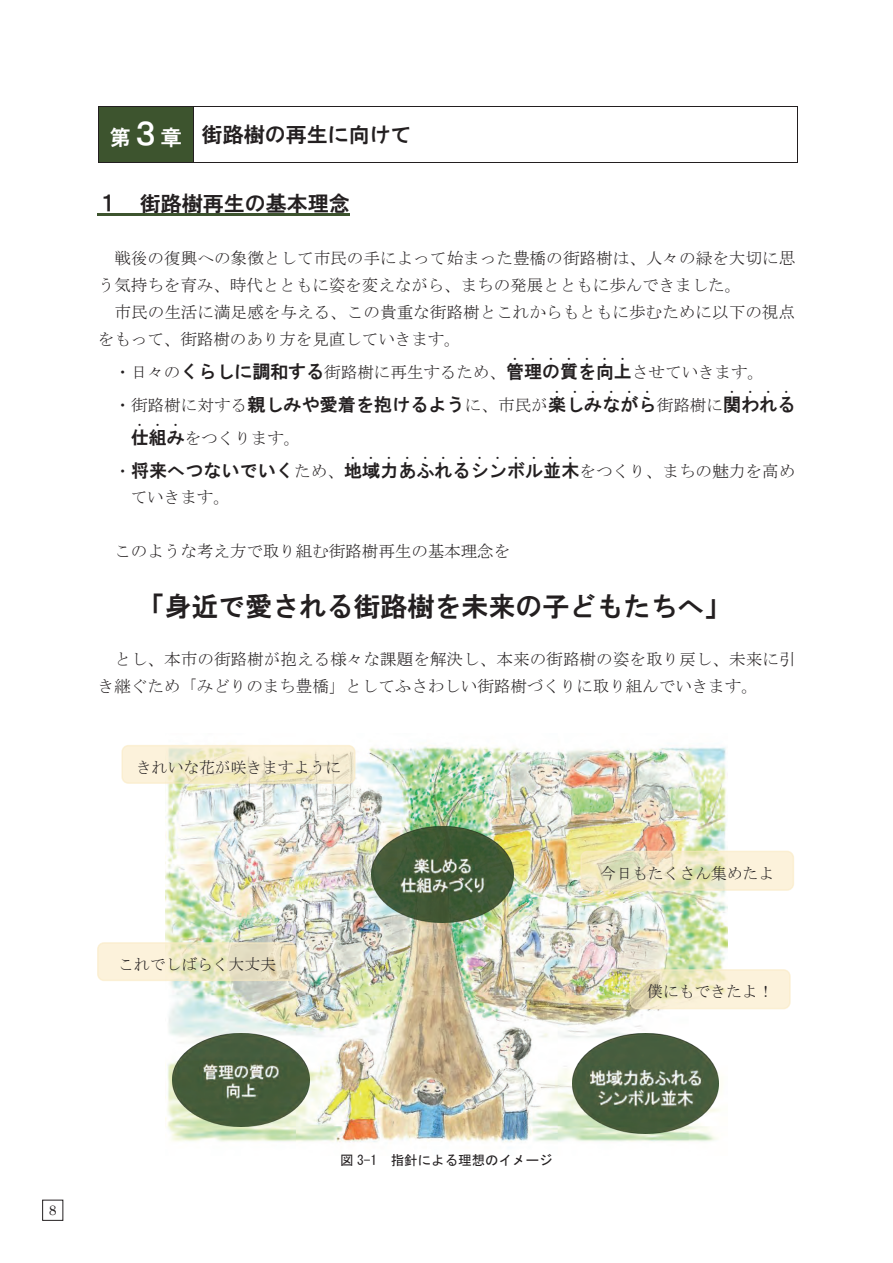
<style>
.page{position:relative;width:893px;height:1263px;background:#fff}
.page>*{position:absolute;margin:0;border:0;box-sizing:border-box;transform-origin:0 0}
.t1{font:27px "HGS Gothic E";color:#231f20}
.t2{font:21px "HGS Gothic E";color:#231f20}
.t3{font:18px "HGS Gothic E";letter-spacing:.01em;color:#231f20}
.t4{font:18px "MS Mincho";color:#231f20}
.t5{font:16.5px/27px "MS Mincho";color:#231f20}
.t6{font:15.9px "MS Mincho";color:#231f20}
.t7{font:13.8px "Century";color:#231f20}
.t8{font:13.5px "MS Gothic";color:#231f20}
.s1{color:#fff}
.s2{font-size:30px;color:#fff}
.s3{font-family:"HGS Gothic E";font-size:18px}
.s4{font-family:"MS Mincho";font-size:16.5px}
</style>
<div class="page">
<div style="left:98px;top:107px;width:95px;height:55px;background:#3d542e"></div>
<hr style="left:98px;top:106px;width:95px;height:1px;background:#231f20">
<hr style="left:194px;top:106px;width:603px;height:1px;background:#231f20">
<hr style="left:98px;top:107px;width:1px;height:55px;background:#231f20">
<hr style="left:98px;top:162px;width:95px;height:1px;background:#231f20">
<hr style="left:193px;top:107px;width:1px;height:55px;background:#231f20">
<hr style="left:194px;top:162px;width:603px;height:1px;background:#231f20">
<hr style="left:797px;top:107px;width:1px;height:55px;background:#231f20">
<hr style="left:98px;top:214px;width:252px;height:2px;background:#3d542e">
<img style="left:165px;top:744px;width:563px;height:398px">
<svg style="left:630px;top:970px;width:160px;height:38px;background:#f3ebcc"></svg>
<div style="left:630px;top:969px;width:161px;height:40px;border:2px solid #faeac3;border-radius:6px"></div>
<svg style="left:122px;top:746px;width:233px;height:37px;background:#f4eccf"></svg>
<div style="left:121px;top:745px;width:235px;height:39px;border:2px solid #faeac3;border-radius:6px"></div>
<svg style="left:98px;top:943px;width:198px;height:37px;background:#efe7c9"></svg>
<div style="left:97px;top:942px;width:200px;height:39px;border:2px solid #faeac3;border-radius:6px"></div>
<svg style="left:581px;top:851px;width:212px;height:39px;background:#efe8c8"></svg>
<div style="left:580px;top:851px;width:214px;height:40px;border:2px solid #faeac3;border-radius:6px"></div>
<img style="left:172px;top:1033px;width:138px;height:94px">
<img style="left:371px;top:827px;width:142px;height:95px">
<img style="left:573px;top:1033px;width:146px;height:100px">
<p class="t2" style="left:110px;top:124px;width:303px"><span class="s1">第</span><span class="s2">３</span><span class="s1">章</span> 街路樹の再生に向けて</p>
<p class="t2" style="left:98px;top:193px;width:254px">１ 街路樹再生の基本理念</p>
<p class="t5" style="left:98px;top:244px;width:699px;text-indent:17px">戦後の復興への象徴として市民の手によって始まった豊橋の街路樹は、人々の緑を大切に思う気持ちを育み、時代とともに姿を変えながら、まちの発展とともに歩んできました。</p>
<p class="t5" style="left:98px;top:298px;width:699px;text-indent:17px">市民の生活に満足感を与える、この貴重な街路樹とこれからもともに歩むために以下の視点をもって、街路樹のあり方を見直していきます。</p>
<p class="t5" style="left:114px;top:359px;width:651px">・日々の<span class="s3">くらしに調和する</span>街路樹に再生するため、<span class="s3">管理の質を向上</span>させていきます。</p>
<p class="t4" style="left:512px;top:345px;width:127px">．．．．．．．</p>
<p class="t3" style="left:115px;top:395px;width:683px"><span class="s4">・街路樹に対する</span>親しみや愛着を抱けるよう<span class="s4">に、市民が</span>楽しみながら<span class="s4">街路樹に</span>関われる</p>
<p class="t4" style="left:554px;top:377px;width:110px">．．．．．．</p>
<p class="t4" style="left:729px;top:377px;width:74px">．．．．</p>
<p class="t4" style="left:137px;top:410px;width:55px">．．．</p>
<p class="t3" style="left:115px;top:461px;width:682px"><span class="s4">・</span>将来へつないでいく<span class="s4">ため、</span>地域力あふれるシンボル並木<span class="s4">をつくり、まちの魅力を高め</span></p>
<p class="t5" style="left:131px;top:424px;width:171px"><span class="s3">仕組み</span>をつくります。</p>
<p class="t4" style="left:350px;top:443px;width:237px">．．．．．．．．．．．．．</p>
<p class="t5" style="left:131px;top:484px;width:101px">ていきます。</p>
<p class="t5" style="left:114px;top:538px;width:397px">このような考え方で取り組む街路樹再生の基本理念を</p>
<h1 class="t1" style="left:137px;top:593px;width:596px">「身近で愛される街路樹を未来の子どもたちへ」</h1>
<p class="t5" style="left:98px;top:645px;width:699px;text-indent:17px">とし、本市の街路樹が抱える様々な課題を解決し、本来の街路樹の姿を取り戻し、未来に引き継ぐため「みどりのまち豊橋」としてふさわしい街路樹づくりに取り組んでいきます。</p>
<p class="t6" style="left:136px;top:759px;width:207px">きれいな花が咲きますように</p>
<p class="t6" style="left:118px;top:956px;width:159px">これでしばらく大丈夫</p>
<p class="t6" style="left:601px;top:865px;width:175px">今日もたくさん集めたよ</p>
<p class="t6" style="left:647px;top:984px;width:128px">僕にもできたよ！</p>
<p class="t7" style="left:49px;top:1199px;width:9px">8</p>
<p class="t8" style="left:340px;top:1153px;width:214px">図 3-1 指針による理想のイメージ</p>
</div>
